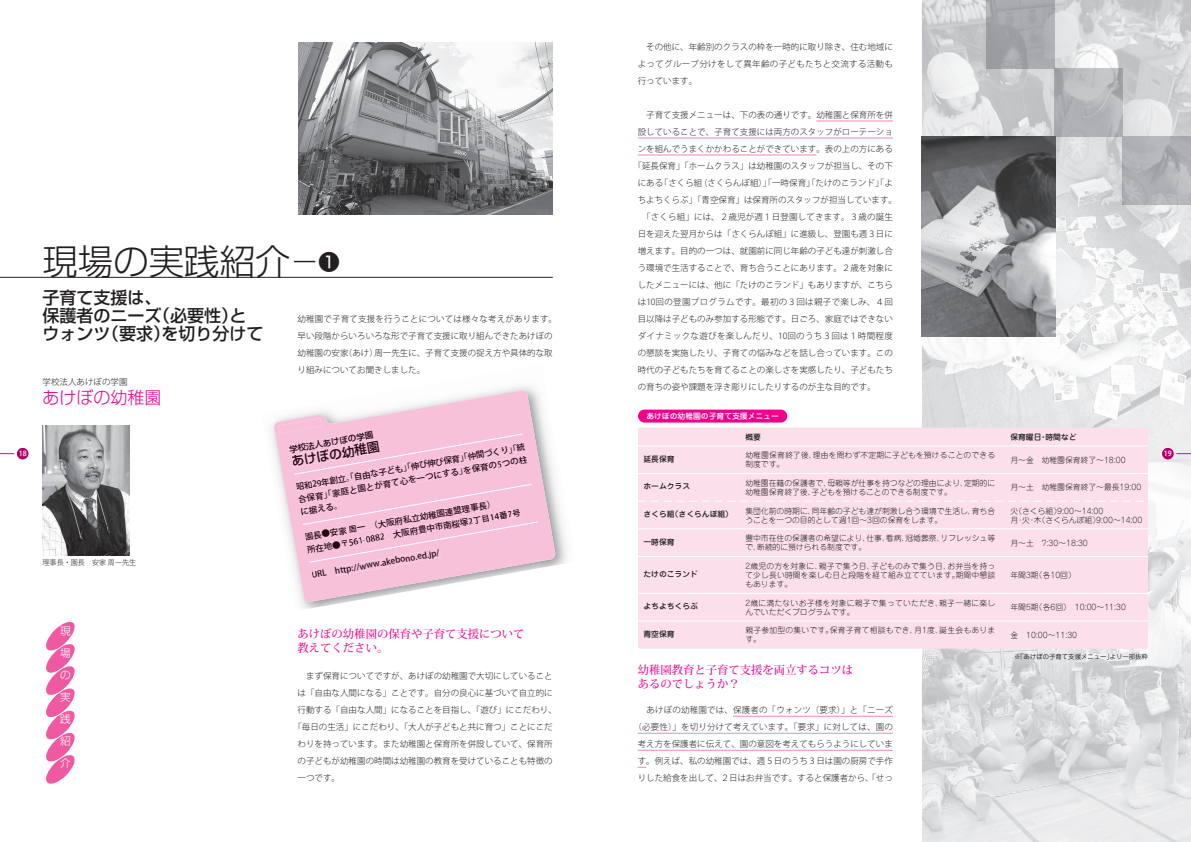
<style>
.page{position:relative;width:1191px;height:842px;background:#fff}
.page>*{position:absolute;margin:0;border:0;box-sizing:border-box;transform-origin:0 0}
.t1{font:35.4px "Shin Go Pro Light 90 pv RKSJ H";color:#231f20}
.t2{font:17px/18.4px "Shin Go Pro Medium 90 pv RKSJ H";color:#231f20}
.t3{font:17px "Shin Go Pro Light 90 pv RKSJ H";color:#ed028c}
.t4{font:12.8px "Shin Go Pro Medium 90 pv RKSJ H";color:#230712}
.t5{font:11.3px/14.2px "Koz Min Pro Medium 90 pv RKSJ H";color:#ed028c}
.t6{font:10.6px/22px "Shin Go Pro Light 90 pv RKSJ H";color:#fff;text-align:justify}
.t7{font:8.5px/17px "Koz Go Pro Light 90 pv RKSJ H";color:#231f20}
.t8{font:8.5px/12.8px "Koz Go Std Medium 90 pv RKSJ H";color:#230712;text-align:justify}
.t9{font:8.5px "Koz Go Pro Light 90 pv RKSJ H";letter-spacing:.035em;color:#231f20}
.t10{font:8.5px "Koz Go Pro Light 90 pv RKSJ H";letter-spacing:.02em;color:#231f20}
.t11{font:8.5px "Shin Go Pro Medium 90 pv RKSJ H";color:#230712}
.t12{font:7.8px/9.2px "Jun 101 Pro Light 90 pv RKSJ H";color:#231f20}
.t13{font:7.8px/9.2px "Jun 101 Pro Light 90 pv RKSJ H";letter-spacing:.03em;color:#231f20}
.t14{font:7.8px "Jun 34 Pro Medium 90 pv RKSJ H";color:#231f20}
.t15{font:7.8px/9.2px "Jun 101 Pro Light 90 pv RKSJ H";letter-spacing:.02em;color:#231f20}
.t16{font:7.8px "Jun 34 Pro Medium 90 pv RKSJ H";color:#fff}
.t17{font:7.1px "Koz Go Pro Light 90 pv RKSJ H";color:#231f20}
.t18{font:7.1px "Koz Go Std Medium 90 pv RKSJ H";color:#fff}
.t19{font:6.4px "Jun 201 Pro Regular 90 pv RKSJ H";color:#231f20}
.s1{font-family:"Shin Go Pro Medium 90 pv RKSJ H"}
</style>
<div class="page">
<img style="left:269px;top:442px;width:57px;height:167px">
<svg style="left:274px;top:390px;width:282px;height:212px"></svg>
<svg style="left:279px;top:418px;width:260px;height:160px;background:#f6c5db"></svg>
<div style="left:17px;top:448px;width:11px;height:11px;background:#b0016a;border-radius:50%"></div>
<svg style="left:0;top:453px;width:14px;height:1px"></svg>
<hr style="left:0;top:277px;width:553px;height:1px;background:#231f20">
<img style="left:43px;top:425px;width:86px;height:130px">
<svg style="left:46px;top:622px;width:29px;height:162px"></svg>
<img style="left:298px;top:43px;width:255px;height:172px">
<img style="left:922px;top:649px;width:208px;height:193px">
<img style="left:1130px;top:462px;width:61px;height:380px">
<hr style="left:816px;top:121px;width:77px;height:1px;background:#f287b6">
<hr style="left:638px;top:138px;width:255px;height:1px;background:#f287b6">
<hr style="left:638px;top:155px;width:178px;height:1px;background:#f287b6">
<hr style="left:733px;top:716px;width:160px;height:1px;background:#f287b6">
<hr style="left:638px;top:733px;width:255px;height:1px;background:#f287b6">
<hr style="left:638px;top:750px;width:255px;height:1px;background:#f287b6">
<img style="left:922px;top:0;width:69px;height:428px">
<img style="left:1054px;top:0;width:137px;height:27px">
<img style="left:1026px;top:27px;width:165px;height:72px">
<img style="left:991px;top:68px;width:35px;height:360px">
<img style="left:1026px;top:99px;width:34px;height:329px">
<img style="left:1095px;top:99px;width:96px;height:359px">
<img style="left:1060px;top:136px;width:35px;height:292px">
<img style="left:1148px;top:458px;width:43px;height:4px">
<div style="left:638px;top:428px;width:510px;height:221px;background:#fbdfeb;border-radius:3px"></div>
<svg style="left:638px;top:501px;width:506px;height:1px"></svg>
<hr style="left:638px;top:528px;width:510px;height:1px;background:#fff">
<hr style="left:638px;top:556px;width:510px;height:1px;background:#fff">
<hr style="left:638px;top:593px;width:510px;height:1px;background:#fff">
<hr style="left:638px;top:621px;width:510px;height:1px;background:#fff">
<hr style="left:638px;top:473px;width:510px;height:1px;background:#fff">
<hr style="left:638px;top:446px;width:510px;height:1px;background:#fff">
<div style="left:638px;top:410px;width:149px;height:13px;background:#ed028c;border-radius:6px"></div>
<div style="left:1162px;top:448px;width:12px;height:11px;background:#b0016a;border-radius:50%"></div>
<svg style="left:1176px;top:453px;width:15px;height:1px"></svg>
<img style="left:986px;top:0;width:68px;height:68px">
<img style="left:1054px;top:68px;width:69px;height:68px">
<img style="left:1123px;top:136px;width:68px;height:68px">
<img style="left:922px;top:136px;width:133px;height:200px">
<p class="t18" style="left:19px;top:451px;width:9px">18</p>
<h1 class="t1" style="left:43px;top:248px;width:299px">現場の実践紹介<span class="s1">─</span> <sup>❶</sup></h1>
<h2 class="t2" style="left:43px;top:290px;width:223px">子育て支援は、<br>保護者のニーズ（必要性）とウォンツ（要求）を切り分けて</h2>
<p class="t7" style="left:43px;top:375px;width:87px">学校法人あけぼの学園</p>
<h2 class="t3" style="left:43px;top:391px;width:121px">あけぼの幼稚園</h2>
<p class="t7" style="left:298px;top:312px;width:261px">幼稚園で子育て支援を行うことについては様々な考えがあります。早い段階からいろいろな形で子育て支援に取り組んできたあけぼの幼稚園の安家（あけ）周一先生に、子育て支援の捉え方や具体的な取り組みについてお聞きしました。</p>
<p class="t17" style="left:43px;top:559px;width:95px">理事長・園長　安家 周一先生</p>
<p class="t11" style="left:289px;top:446px;width:87px;rotate:-10deg">学校法人あけぼの学園</p>
<h3 class="t4" style="left:291px;top:457px;width:91px;rotate:-10deg">あけぼの幼稚園</h3>
<p class="t8" style="left:295px;top:482px;width:234px;rotate:-10deg">昭和29年創立。「自由な子ども」「伸び伸び保育」「仲間づくり」「統合保育」「家庭と園とが育て心を一つにする」を保育の5つの柱に据える。</p>
<p class="t8" style="left:304px;top:532px;width:218px;rotate:-10deg">園長●安家周一　（大阪府私立幼稚園連盟理事長）<br>所在地●〒561-0882　大阪府豊中市南桜塚2丁目14番7号</p>
<p class="t8" style="left:311px;top:570px;width:131px;rotate:-10deg">URL http://www.akebono.ed.jp/</p>
<p class="t6" style="left:60px;top:621px;width:12px">現場の実践紹介</p>
<h3 class="t5" style="left:298px;top:628px;width:228px">あけぼの幼稚園の保育や子育て支援について教えてください。</h3>
<p class="t7" style="left:298px;top:669px;width:257px">　まず保育についてですが、あけぼの幼稚園で大切にしていること</p>
<p class="t7" style="left:298px;top:686px;width:257px">は「自由な人間になる」ことです。自分の良心に基づいて自立的に</p>
<p class="t7" style="left:298px;top:703px;width:261px">行動する「自由な人間」になることを目指し、「遊び」にこだわり、</p>
<p class="t7" style="left:293px;top:720px;width:261px">「毎日の生活」にこだわり、「大人が子どもと共に育つ」ことにこだ</p>
<p class="t7" style="left:298px;top:737px;width:257px">わりを持っています。また幼稚園と保育所を併設していて、保育所</p>
<p class="t7" style="left:298px;top:754px;width:257px">の子どもが幼稚園の時間は幼稚園の教育を受けていることも特徴の</p>
<p class="t7" style="left:298px;top:771px;width:44px">一つです。</p>
<p class="t7" style="left:638px;top:40px;width:257px;text-align:justify">　その他に、年齢別のクラスの枠を一時的に取り除き、住む地域によってグループ分けをして異年齢の子どもたちと交流する活動も行っています。</p>
<p class="t7" style="left:638px;top:108px;width:257px">　子育て支援メニューは、下の表の通りです。幼稚園と保育所を併</p>
<p class="t7" style="left:638px;top:125px;width:257px">設していることで、子育て支援には両方のスタッフがローテーショ</p>
<p class="t7" style="left:638px;top:142px;width:257px">ンを組んでうまくかかわることができています。表の上の方にある</p>
<p class="t7" style="left:634px;top:159px;width:261px">「延長保育」「ホームクラス」は幼稚園のスタッフが担当し、その下</p>
<p class="t7" style="left:638px;top:176px;width:257px">にある「さくら組（さくらんぼ組）」「一時保育」「たけのこランド」「よ</p>
<p class="t7" style="left:638px;top:193px;width:261px">ちよちくらぶ」「青空保育」は保育所のスタッフが担当しています。</p>
<p class="t10" style="left:642px;top:214px;width:252px">「さくら組」には、２歳児が週１日登園してきます。３歳の誕生</p>
<p class="t7" style="left:638px;top:227px;width:257px">日を迎えた翌月からは「さくらんぼ組」に進級し、登園も週３日に</p>
<p class="t7" style="left:638px;top:244px;width:257px">増えます。目的の一つは、就園前に同じ年齢の子ども達が刺激し合</p>
<p class="t7" style="left:638px;top:261px;width:257px">う環境で生活することで、育ち合うことにあります。２歳を対象に</p>
<p class="t7" style="left:638px;top:278px;width:257px">したメニューには、他に「たけのこランド」もありますが、こちら</p>
<p class="t9" style="left:638px;top:299px;width:257px">は10回の登園プログラムです。最初の３回は親子で楽しみ、４回</p>
<p class="t7" style="left:638px;top:312px;width:257px">目以降は子どものみ参加する形態です。日ごろ、家庭ではできない</p>
<p class="t9" style="left:638px;top:333px;width:257px">ダイナミックな遊びを楽しんだり、10回のうち３回は１時間程度</p>
<p class="t7" style="left:638px;top:346px;width:257px">の懇談を実施したり、子育ての悩みなどを話し合っています。この</p>
<p class="t7" style="left:638px;top:363px;width:257px">時代の子どもたちを育てることの楽しさを実感したり、子どもたち</p>
<p class="t7" style="left:638px;top:380px;width:240px">の育ちの姿や課題を浮き彫りにしたりするのが主な目的です。</p>
<p class="t16" style="left:646px;top:413px;width:134px">あけぼの幼稚園の子育て支援メニュー</p>
<p class="t14" style="left:643px;top:456px;width:33px">延長保育</p>
<p class="t14" style="left:643px;top:483px;width:48px">ホームクラス</p>
<p class="t14" style="left:643px;top:511px;width:91px">さくら組（さくらんぼ組）</p>
<p class="t14" style="left:643px;top:539px;width:33px">一時保育</p>
<p class="t14" style="left:643px;top:571px;width:56px">たけのこランド</p>
<p class="t14" style="left:643px;top:603px;width:56px">よちよちくらぶ</p>
<p class="t14" style="left:643px;top:631px;width:33px">青空保育</p>
<p class="t15" style="left:745px;top:452px;width:251px">幼稚園保育終了後、理由を問わず不定期に子どもを預けることのできる制度です。</p>
<p class="t12" style="left:745px;top:479px;width:251px">幼稚園在籍の保護者で、母親等が仕事を持つなどの理由により、定期的に幼稚園保育終了後、子どもを預けることのできる制度です。</p>
<p class="t12" style="left:745px;top:507px;width:251px">集団化前の時期に、同年齢の子ども達が刺激し合う環境で生活し、育ち合うことを一つの目的として週1回～3回の保育をします。</p>
<p class="t12" style="left:745px;top:535px;width:251px">豊中市在住の保護者の希望により、仕事、看病、冠婚葬祭、リフレッシュ等で、断続的に預けられる制度です。</p>
<p class="t12" style="left:745px;top:562px;width:251px;text-align:justify">2歳児の方を対象に、親子で集う日、子どものみで集う日、お弁当を持って少し長い時間を楽しむ日と段階を経て組み立てています。期間中懇談もあります。</p>
<p class="t13" style="left:745px;top:599px;width:251px">2歳に満たないお子様を対象に親子で集っていただき、親子一緒に楽しんでいただくプログラムです。</p>
<p class="t13" style="left:745px;top:627px;width:251px">親子参加型の集いです。保育子育て相談もでき、月1度、誕生会もあります。</p>
<h3 class="t5" style="left:638px;top:664px;width:217px">幼稚園教育と子育て支援を両立するコツはあるのでしょうか？</h3>
<p class="t7" style="left:634px;top:703px;width:261px;text-align:center">　あけぼの幼稚園では、保護者の「ウォンツ（要求）」と「ニーズ（必要性）」を切り分けて考えています。「要求」に対しては、園の考え方を保護者に伝えて、園の意図を考えてもらうようにしています。例えば、私の幼稚園では、週５日のうち３日は園の厨房で手作りした給食を出して、２日はお弁当です。すると保護者から、「せっ</p>
<p class="t12" style="left:1011px;top:456px;width:117px">月～金　幼稚園保育終了～18:00</p>
<p class="t12" style="left:1011px;top:484px;width:132px">月～土　幼稚園保育終了～最長19:00</p>
<p class="t12" style="left:1011px;top:507px;width:133px">火（さくら組）9:00～14:00<br>月・火・木（さくらんぼ組）9:00～14:00</p>
<p class="t12" style="left:1011px;top:539px;width:79px">月～土　7:30～18:30</p>
<p class="t12" style="left:1011px;top:572px;width:67px">年間3期（各10回）</p>
<p class="t12" style="left:1011px;top:604px;width:117px">年間5期（各6回）　10:00～11:30</p>
<p class="t12" style="left:1011px;top:631px;width:68px">金　10:00～11:30</p>
<p class="t19" style="left:1014px;top:654px;width:135px">※「あけぼの子育て支援メニュー」より一部抜粋</p>
<p class="t18" style="left:1164px;top:451px;width:9px">19</p>
</div>
